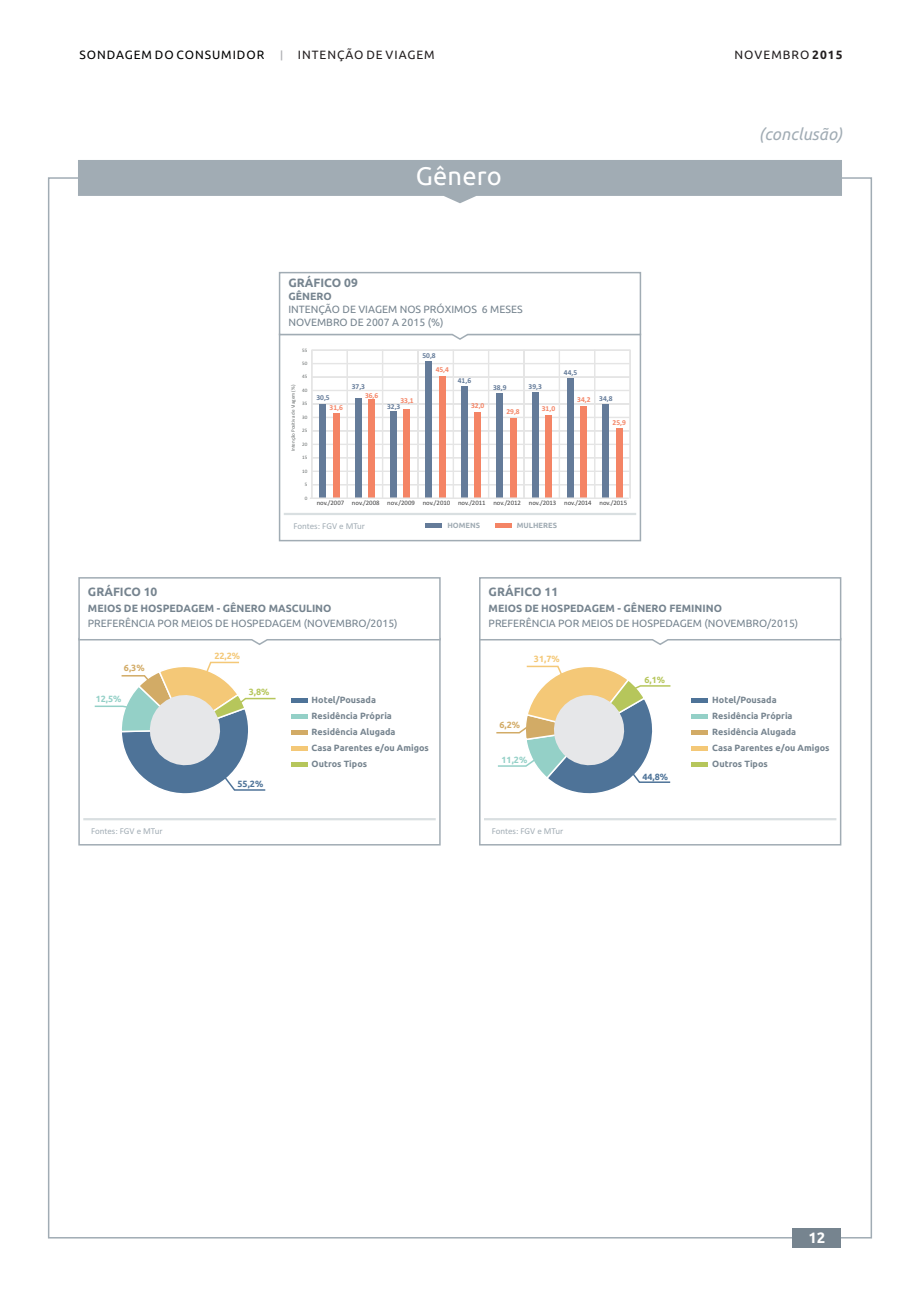
<style>
.page{position:relative;width:920px;height:1290px;background:#fff}
.page>*{position:absolute;margin:0;border:0;box-sizing:border-box;transform-origin:0 0}
.t1{font:25.5px "Ubuntu";letter-spacing:.01em;color:#fff}
.t2{font:italic 16.5px "Ubuntu";letter-spacing:.01em;color:#a1acb4}
.t3{font:700 15px "Ubuntu";color:#fff}
.t4{font:12px "Ubuntu";letter-spacing:.085em;color:#231f20}
.t5{font:700 12px "Ubuntu";color:#76848f}
.t6{font:12px "Ubuntu";letter-spacing:.085em;color:#010202}
.t7{font:10.5px/12.9px "Ubuntu";color:#76848f}
.t8{font:700 10.5px "Ubuntu";color:#76848f}
.t9{font:700 9px "Ubuntu";color:#76848f}
.t10{font:9px "Calibri";letter-spacing:-.005em;color:#a1acb4}
.t11{font:700 9px "Ubuntu";color:#4e7398}
.t12{font:700 9px "Ubuntu";color:#f4c877}
.t13{font:700 9px "Ubuntu";color:#94d0c7}
.t14{font:700 9px "Ubuntu";color:#b6c65b}
.t15{font:700 9px "Ubuntu";color:#d2ab66}
.t16{font:700 7.5px "Calibri";color:#647b99}
.t17{font:700 7.5px "Calibri";color:#f48465}
.t18{font:700 7.5px "Ubuntu";color:#a1acb4}
.t19{font:6.75px "Calibri";color:#3e3e3f}
.t20{font:5.1px "Calibri";color:#676c6c}
.s1{font-weight:700}
</style>
<div class="page">
<svg style="left:278px;top:341px;width:364px;height:201px"></svg>
<svg style="left:78px;top:646px;width:363px;height:200px"></svg>
<svg style="left:78px;top:160px;width:764px;height:43px"></svg>
<div style="left:792px;top:1228px;width:49px;height:19px;background:#76848f"></div>
<svg style="left:278px;top:271px;width:364px;height:70px"></svg>
<div style="left:425px;top:523px;width:17px;height:5px;background:#647b99"></div>
<div style="left:495px;top:523px;width:17px;height:5px;background:#f48465"></div>
<hr style="left:284px;top:513px;width:352px;height:2px;background:#d9dfe1">
<hr style="left:83px;top:818px;width:353px;height:2px;background:#d9dfe1">
<svg style="left:78px;top:577px;width:363px;height:69px"></svg>
<svg style="left:479px;top:646px;width:363px;height:200px"></svg>
<hr style="left:484px;top:818px;width:352px;height:2px;background:#d9dfe1">
<svg style="left:479px;top:577px;width:363px;height:69px"></svg>
<div style="left:691px;top:762px;width:17px;height:5px;background:#b6c65b"></div>
<hr style="left:691px;top:746px;width:17px;height:4px;background:#f4c877">
<hr style="left:691px;top:730px;width:17px;height:4px;background:#d2ab66">
<hr style="left:691px;top:715px;width:17px;height:4px;background:#94d0c7">
<div style="left:691px;top:698px;width:17px;height:5px;background:#4e7398"></div>
<div style="left:291px;top:762px;width:16px;height:5px;background:#b6c65b"></div>
<hr style="left:291px;top:746px;width:16px;height:4px;background:#f4c877">
<hr style="left:291px;top:730px;width:16px;height:4px;background:#d2ab66">
<hr style="left:291px;top:715px;width:16px;height:4px;background:#94d0c7">
<div style="left:291px;top:698px;width:16px;height:5px;background:#4e7398"></div>
<svg style="left:310px;top:350px;width:320px;height:149px"></svg>
<svg style="left:93px;top:659px;width:184px;height:136px"></svg>
<svg style="left:495px;top:658px;width:177px;height:143px"></svg>
<h3 class="t6" style="left:79px;top:50px;width:187px">SONDAGEM DO CONSUMIDOR</h3>
<h3 class="t4" style="left:298px;top:50px;width:138px">INTENÇÃO DE VIAGEM</h3>
<h3 class="t4" style="left:735px;top:50px;width:109px">NOVEMBRO <span class="s1">2015</span></h3>
<h1 class="t1" style="left:416px;top:165px;width:88px">Gênero</h1>
<h3 class="t5" style="left:288px;top:278px;width:71px">GRÁFICO 09</h3>
<p class="t8" style="left:288px;top:292px;width:45px">GÊNERO</p>
<p class="t7" style="left:288px;top:304px;width:236px">INTENÇÃO DE VIAGEM NOS PRÓXIMOS 6 MESES<br>NOVEMBRO DE 2007 A 2015 (%)</p>
<p class="t20" style="left:302px;top:348px;width:7px">55</p>
<p class="t20" style="left:302px;top:361px;width:7px">50</p>
<p class="t20" style="left:302px;top:375px;width:7px">45</p>
<p class="t20" style="left:291px;top:451px;width:68px;rotate:-90deg">Intenção Positiva de Viagem (%)</p>
<p class="t20" style="left:302px;top:388px;width:7px">40</p>
<p class="t20" style="left:302px;top:402px;width:7px">35</p>
<p class="t20" style="left:302px;top:415px;width:7px">30</p>
<p class="t20" style="left:302px;top:428px;width:7px">25</p>
<p class="t20" style="left:302px;top:442px;width:7px">20</p>
<p class="t20" style="left:302px;top:455px;width:7px">15</p>
<p class="t20" style="left:302px;top:469px;width:7px">10</p>
<p class="t20" style="left:305px;top:482px;width:4px">5</p>
<p class="t20" style="left:305px;top:496px;width:4px">0</p>
<p class="t16" style="left:316px;top:395px;width:15px">30,5</p>
<p class="t17" style="left:330px;top:405px;width:15px">31,6</p>
<p class="t16" style="left:352px;top:384px;width:15px">37,3</p>
<p class="t17" style="left:365px;top:392px;width:15px">36,6</p>
<p class="t17" style="left:400px;top:397px;width:15px">33,1</p>
<p class="t16" style="left:387px;top:403px;width:15px">32,3</p>
<p class="t16" style="left:422px;top:352px;width:15px">50,8</p>
<p class="t17" style="left:436px;top:366px;width:15px">45,4</p>
<p class="t16" style="left:458px;top:378px;width:15px">41,6</p>
<p class="t17" style="left:471px;top:403px;width:15px">32,0</p>
<p class="t16" style="left:493px;top:384px;width:15px">38,9</p>
<p class="t16" style="left:528px;top:383px;width:15px">39,3</p>
<p class="t17" style="left:506px;top:408px;width:15px">29,8</p>
<p class="t17" style="left:542px;top:405px;width:15px">31,0</p>
<p class="t16" style="left:564px;top:369px;width:15px">44,5</p>
<p class="t17" style="left:577px;top:397px;width:15px">34,2</p>
<p class="t16" style="left:599px;top:395px;width:15px">34,8</p>
<p class="t17" style="left:613px;top:419px;width:15px">25,9</p>
<p class="t19" style="left:317px;top:500px;width:312px">nov./2007 nov./2008 nov./2009 nov./2010 nov./2011 nov./2012 nov./2013 nov./2014 nov./2015</p>
<p class="t10" style="left:293px;top:522px;width:73px">Fontes: FGV e MTur</p>
<p class="t18" style="left:447px;top:522px;width:34px">HOMENS</p>
<p class="t18" style="left:517px;top:522px;width:42px">MULHERES</p>
<h2 class="t2" style="left:759px;top:127px;width:85px">(conclusão)</h2>
<h3 class="t5" style="left:88px;top:587px;width:71px">GRÁFICO 10</h3>
<p class="t8" style="left:88px;top:604px;width:245px">MEIOS DE HOSPEDAGEM - GÊNERO MASCULINO</p>
<p class="t7" style="left:88px;top:618px;width:311px">PREFERÊNCIA POR MEIOS DE HOSPEDAGEM (NOVEMBRO/2015)</p>
<h3 class="t5" style="left:489px;top:587px;width:71px">GRÁFICO 11</h3>
<p class="t8" style="left:489px;top:604px;width:235px">MEIOS DE HOSPEDAGEM - GÊNERO FEMININO</p>
<p class="t7" style="left:489px;top:618px;width:311px">PREFERÊNCIA POR MEIOS DE HOSPEDAGEM (NOVEMBRO/2015)</p>
<p class="t15" style="left:124px;top:664px;width:22px">6,3%</p>
<p class="t12" style="left:214px;top:652px;width:27px">22,2%</p>
<p class="t12" style="left:534px;top:655px;width:27px">31,7%</p>
<p class="t14" style="left:644px;top:676px;width:22px">6,1%</p>
<p class="t13" style="left:96px;top:695px;width:27px">12,5%</p>
<p class="t14" style="left:249px;top:688px;width:22px">3,8%</p>
<p class="t9" style="left:312px;top:696px;width:66px">Hotel/Pousada</p>
<p class="t9" style="left:712px;top:696px;width:66px">Hotel/Pousada</p>
<p class="t9" style="left:312px;top:712px;width:82px">Residência Própria</p>
<p class="t9" style="left:312px;top:728px;width:85px">Residência Alugada</p>
<p class="t9" style="left:312px;top:744px;width:119px">Casa Parentes e/ou Amigos</p>
<p class="t9" style="left:312px;top:760px;width:57px">Outros Tipos</p>
<p class="t15" style="left:499px;top:721px;width:22px">6,2%</p>
<p class="t13" style="left:501px;top:756px;width:27px">11,2%</p>
<p class="t9" style="left:712px;top:712px;width:82px">Residência Própria</p>
<p class="t9" style="left:712px;top:728px;width:85px">Residência Alugada</p>
<p class="t9" style="left:712px;top:744px;width:119px">Casa Parentes e/ou Amigos</p>
<p class="t9" style="left:712px;top:760px;width:57px">Outros Tipos</p>
<p class="t11" style="left:237px;top:780px;width:27px">55,2%</p>
<p class="t11" style="left:642px;top:772px;width:27px">44,8%</p>
<p class="t10" style="left:91px;top:827px;width:73px">Fontes: FGV e MTur</p>
<p class="t10" style="left:492px;top:827px;width:73px">Fontes: FGV e MTur</p>
<h3 class="t3" style="left:808px;top:1231px;width:19px">12</h3>
</div>
